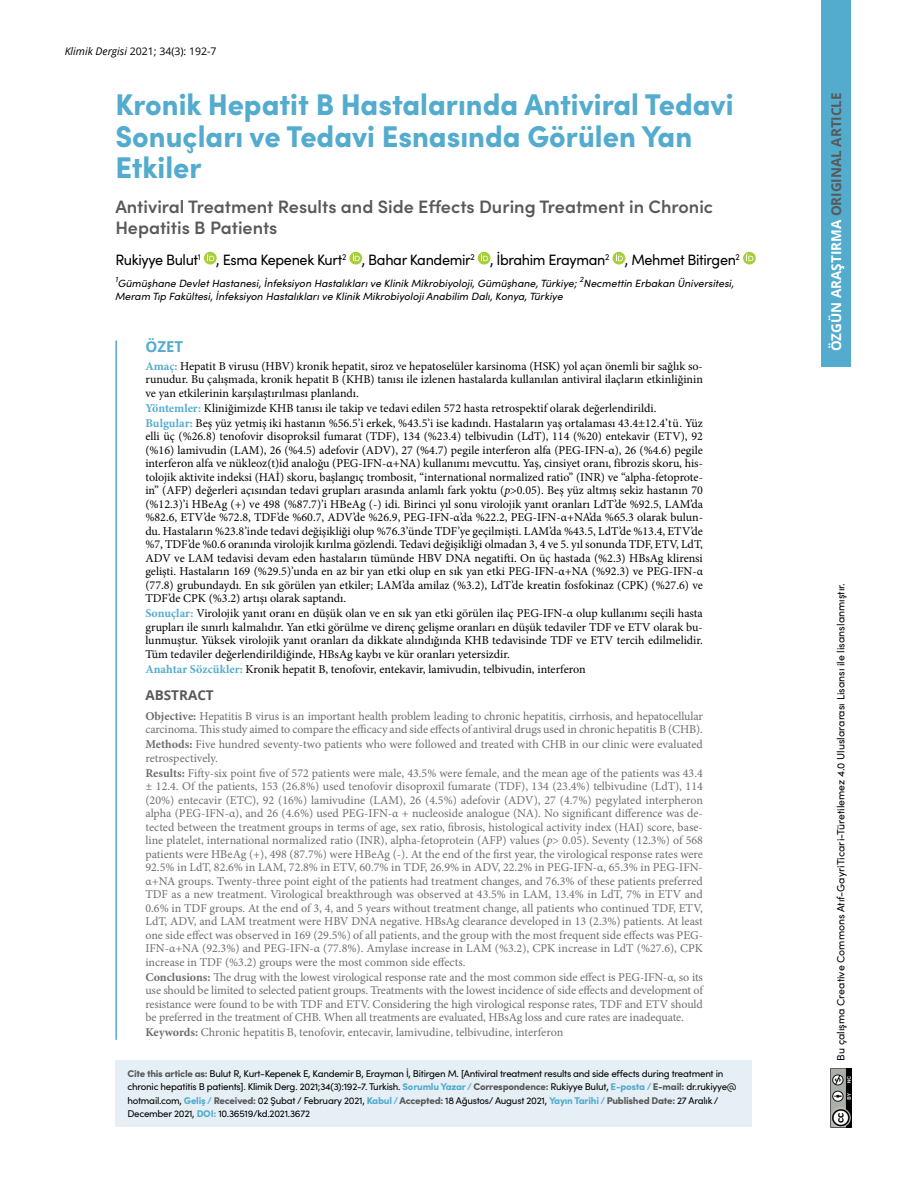
<style>
.page{position:relative;width:915px;height:1191px;background:#fff}
.page>*{position:absolute;margin:0;border:0;box-sizing:border-box;transform-origin:0 0}
.t1{font:900 30px/31.5px "Sofia Pro";color:#53acce;scale:.96 1}
.t2{font:600 18px/21px "Sofia Pro";color:#58595b}
.t3{font:15px "Sofia Pro";letter-spacing:-.025em;color:#000;scale:.96 1}
.t4{font:700 15px "Open Sans";color:#53acce}
.t5{font:700 13.5px "Open Sans";color:#58595b}
.t6{font:12px/13.5px "Minion Pro";letter-spacing:-.01em;color:#6d6e71}
.t7{font:12px/13.5px "Minion Pro";color:#000;text-align:justify}
.t8{font:italic 10.5px/13.5px "Sofia Pro";color:#000}
.t9{font:10.5px "Sofia Pro";color:#000}
.t10{font:10.5px "Open Sans";color:#000}
.t11{font:9.75px/13.5px "Sofia Pro";letter-spacing:-.025em;color:#000}
.s1{font-style:italic}
.s2{font-weight:700;color:#53acce}
.s3{font-weight:700}
.s4{font-weight:900;color:#58595b}
.s5{font-weight:900;color:#53acce}
.s6{color:#fff}
</style>
<div class="page">
<div style="left:204px;top:252px;width:12px;height:12px;background:#a6ce39;border-radius:50%"></div>
<svg style="left:207px;top:254px;width:7px;height:7px"></svg>
<svg style="left:349px;top:252px;width:13px;height:12px"></svg>
<svg style="left:353px;top:254px;width:6px;height:7px"></svg>
<svg style="left:477px;top:252px;width:13px;height:12px"></svg>
<svg style="left:481px;top:254px;width:7px;height:7px"></svg>
<svg style="left:612px;top:252px;width:13px;height:12px"></svg>
<svg style="left:615px;top:254px;width:7px;height:7px"></svg>
<svg style="left:742px;top:252px;width:13px;height:12px"></svg>
<svg style="left:746px;top:254px;width:7px;height:7px"></svg>
<hr style="left:115px;top:340px;width:2px;height:700px;background:#53acce">
<img style="left:830px;top:1068px;width:21px;height:59px">
<div style="left:115px;top:1060px;width:636px;height:67px;background:#e5eff5"></div>
<div style="left:821px;top:0;width:29px;height:367px;background:#53acce"></div>
<p class="t10" style="left:65px;top:44px;width:153px"><span class="s1">Klimik Dergisi</span> 2021; 34(3): 192-7</p>
<h1 class="t1" style="left:115px;top:86px;width:645px">Kronik Hepatit B Hastalarında Antiviral Tedavi<br>Sonuçları ve Tedavi Esnasında Görülen Yan<br>Etkiler</h1>
<h2 class="t2" style="left:115px;top:195px;width:599px">Antiviral Treatment Results and Side Effects During Treatment in Chronic<br>Hepatitis B Patients</h2>
<p class="t3" style="left:115px;top:248px;width:652px">Rukiyye Bulut<sup>1</sup> , Esma Kepenek Kurt<sup>2</sup> , Bahar Kandemir<sup>2</sup> , İbrahim Erayman<sup>2</sup> , Mehmet Bitirgen<sup>2</sup></p>
<p class="t8" style="left:115px;top:275px;width:620px"><sup>1</sup>Gümüşhane Devlet Hastanesi, İnfeksiyon Hastalıkları ve Klinik Mikrobiyoloji, Gümüşhane, Türkiye; <sup>2</sup>Necmettin Erbakan Üniversitesi,<br>Meram Tıp Fakültesi, İnfeksiyon Hastalıkları ve Klinik Mikrobiyoloji Anabilim Dalı, Konya, Türkiye</p>
<p class="t4" style="left:145px;top:336px;width:39px">ÖZET</p>
<p class="t7" style="left:145px;top:359px;width:559px"><span class="s2">Amaç:</span> Hepatit B virusu (HBV) kronik hepatit, siroz ve hepatoselüler karsinoma (HSK) yol açan önemli bir sağlık so&shy;runudur. Bu çalışmada, kronik hepatit B (KHB) tanısı ile izlenen hastalarda kullanılan antiviral ilaçların etkinliğinin ve yan etkilerinin karşılaştırılması planlandı.</p>
<p class="t7" style="left:145px;top:400px;width:559px;line-height:15px"><span class="s2">Yöntemler:</span> Kliniğimizde KHB tanısı ile takip ve tedavi edilen 572 hasta retrospektif olarak değerlendirildi.<br><span class="s2">Bulgular:</span> Beş yüz yetmiş iki hastanın %56.5’i erkek, %43.5’i ise kadındı. Hastaların yaş ortalaması 43.4±12.4’tü. Yüz</p>
<p class="t7" style="left:145px;top:430px;width:559px">elli üç (%26.8) tenofovir disoproksil fumarat (TDF), 134 (%23.4) telbivudin (LdT), 114 (%20) entekavir (ETV), 92 (%16) lamivudin (LAM), 26 (%4.5) adefovir (ADV), 27 (%4.7) pegile interferon alfa (PEG-IFN-α), 26 (%4.6) pegile interferon alfa ve nükleoz(t)id analoğu (PEG-IFN-α+NA) kullanımı mevcuttu. Yaş, cinsiyet oranı, fibrozis skoru, his&shy;tolojik aktivite indeksi (HAİ) skoru, başlangıç trombosit, “international normalized ratio” (INR) ve “alpha-fetoprote&shy;in” (AFP) değerleri açısından tedavi grupları arasında anlamlı fark yoktu (<span class="s1">p</span>&gt;0.05). Beş yüz altmış sekiz hastanın 70 (%12.3)’i HBeAg (+) ve 498 (%87.7)’i HBeAg (-) idi. Birinci yıl sonu virolojik yanıt oranları LdT’de %92.5, LAM’da %82.6, ETV’de %72.8, TDF’de %60.7, ADV’de %26.9, PEG-IFN-α’da %22.2, PEG-IFN-α+NA’da %65.3 olarak bulun&shy;du. Hastaların %23.8’inde tedavi değişikliği olup %76.3’ünde TDF’ye geçilmişti. LAM’da %43.5, LdT’de %13.4, ETV’de %7, TDF’de %0.6 oranında virolojik kırılma gözlendi. Tedavi değişikliği olmadan 3, 4 ve 5. yıl sonunda TDF, ETV, LdT, ADV ve LAM tedavisi devam eden hastaların tümünde HBV DNA negatifti. On üç hastada (%2.3) HBsAg klirensi gelişti. Hastaların 169 (%29.5)’unda en az bir yan etki olup en sık yan etki PEG-IFN-α+NA (%92.3) ve PEG-IFN-α (77.8) grubundaydı. En sık görülen yan etkiler; LAM’da amilaz (%3.2), LdT’de kreatin fosfokinaz (CPK) (%27.6) ve TDF’de CPK (%3.2) artışı olarak saptandı.</p>
<p class="t7" style="left:145px;top:607px;width:559px"><span class="s2">Sonuçlar:</span> Virolojik yanıt oranı en düşük olan ve en sık yan etki görülen ilaç PEG-IFN-α olup kullanımı seçili hasta grupları ile sınırlı kalmalıdır. Yan etki görülme ve direnç gelişme oranları en düşük tedaviler TDF ve ETV olarak bu&shy;lunmuştur. Yüksek virolojik yanıt oranları da dikkate alındığında KHB tedavisinde TDF ve ETV tercih edilmelidir.<br>Tüm tedaviler değerlendirildiğinde, HBsAg kaybı ve kür oranları yetersizdir.</p>
<p class="t7" style="left:145px;top:662px;width:441px"><span class="s2">Anahtar Sözcükler:</span> Kronik hepatit B, tenofovir, entekavir, lamivudin, telbivudin, interferon</p>
<p class="t5" style="left:145px;top:686px;width:70px">ABSTRACT</p>
<p class="t6" style="left:145px;top:709px;width:558px"><span class="s3">Objective:</span> Hepatitis B virus is an important health problem leading to chronic hepatitis, cirrhosis, and hepatocellular carcinoma. This study aimed to compare the efficacy and side effects of antiviral drugs used in chronic hepatitis B (CHB).</p>
<p class="t6" style="left:145px;top:738px;width:559px"><span class="s3">Methods:</span> Five hundred seventy-two patients who were followed and treated with CHB in our clinic were evaluated retrospectively.</p>
<p class="t6" style="left:145px;top:766px;width:559px;text-align:justify"><span class="s3">Results:</span> Fifty-six point five of 572 patients were male, 43.5% were female, and the mean age of the patients was 43.4 ± 12.4. Of the patients, 153 (26.8%) used tenofovir disoproxil fumarate (TDF), 134 (23.4%) telbivudine (LdT), 114 (20%) entecavir (ETC), 92 (16%) lamivudine (LAM), 26 (4.5%) adefovir (ADV), 27 (4.7%) pegylated interpheron alpha (PEG-IFN-α), and 26 (4.6%) used PEG-IFN-α + nucleoside analogue (NA). No significant difference was de&shy;tected between the treatment groups in terms of age, sex ratio, fibrosis, histological activity index (HAI) score, base&shy;line platelet, international normalized ratio (INR), alpha-fetoprotein (AFP) values (<span class="s1">p</span>&gt; 0.05). Seventy (12.3%) of 568 patients were HBeAg (+), 498 (87.7%) were HBeAg (-). At the end of the first year, the virological response rates were 92.5% in LdT, 82.6% in LAM, 72.8% in ETV, 60.7% in TDF, 26.9% in ADV, 22.2% in PEG-IFN-α, 65.3% in PEG-IFN&shy;α+NA groups. Twenty-three point eight of the patients had treatment changes, and 76.3% of these patients preferred TDF as a new treatment. Virological breakthrough was observed at 43.5% in LAM, 13.4% in LdT, 7% in ETV and 0.6% in TDF groups. At the end of 3, 4, and 5 years without treatment change, all patients who continued TDF, ETV, LdT, ADV, and LAM treatment were HBV DNA negative. HBsAg clearance developed in 13 (2.3%) patients. At least one side effect was observed in 169 (29.5%) of all patients, and the group with the most frequent side effects was PEG-IFN-α+NA (92.3%) and PEG-IFN-α (77.8%). Amylase increase in LAM (%3.2), CPK increase in LdT (%27.6), CPK increase in TDF (%3.2) groups were the most common side effects.</p>
<p class="t6" style="left:145px;top:970px;width:559px;text-align:justify"><span class="s3">Conclusions:</span> The drug with the lowest virological response rate and the most common side effect is PEG-IFN-α, so its use should be limited to selected patient groups. Treatments with the lowest incidence of side effects and development of resistance were found to be with TDF and ETV. Considering the high virological response rates, TDF and ETV should be preferred in the treatment of CHB. When all treatments are evaluated, HBsAg loss and cure rates are inadequate.</p>
<p class="t6" style="left:145px;top:1026px;width:419px"><span class="s3">Keywords:</span> Chronic hepatitis B, tenofovir, entecavir, lamivudine, telbivudine, interferon</p>
<p class="t11" style="left:127px;top:1066px;width:610px"><span class="s4">Cite this article as:</span> Bulut R, Kurt-Kepenek E, Kandemir B, Erayman İ, Bitirgen M. [Antiviral treatment results and side effects during treatment in chronic hepatitis B patients]. Klimik Derg. 2021;34(3):192-7. Turkish. <span class="s5">Sorumlu Yazar /</span> <span class="s4">Correspondence:</span> Rukiyye Bulut, <span class="s5">E-posta /</span> <span class="s4">E-mail:</span> dr.rukiyye@ hotmail.com, <span class="s5">Geliş /</span> <span class="s4">Received:</span> 02 Şubat / February 2021, <span class="s5">Kabul /</span> <span class="s4">Accepted:</span> 18 Ağustos/ August 2021, <span class="s5">Yayın Tarihi /</span> <span class="s4">Published Date:</span> 27 Aralık / December 2021, <span class="s5">DOI:</span> 10.36519/kd.2021.3672</p>
<p class="t5" style="left:826px;top:351px;width:260px;rotate:-90deg"><span class="s6">ÖZGÜN ARAŞTIRMA</span> ORIGINAL ARTICLE</p>
<p class="t9" style="left:832px;top:1060px;width:479px;rotate:-90deg">Bu çalışma Creative Commons Atıf-GayriTicari-Türetilemez 4.0 Uluslararası Lisansı ile lisanslanmıştır.</p>
</div>
